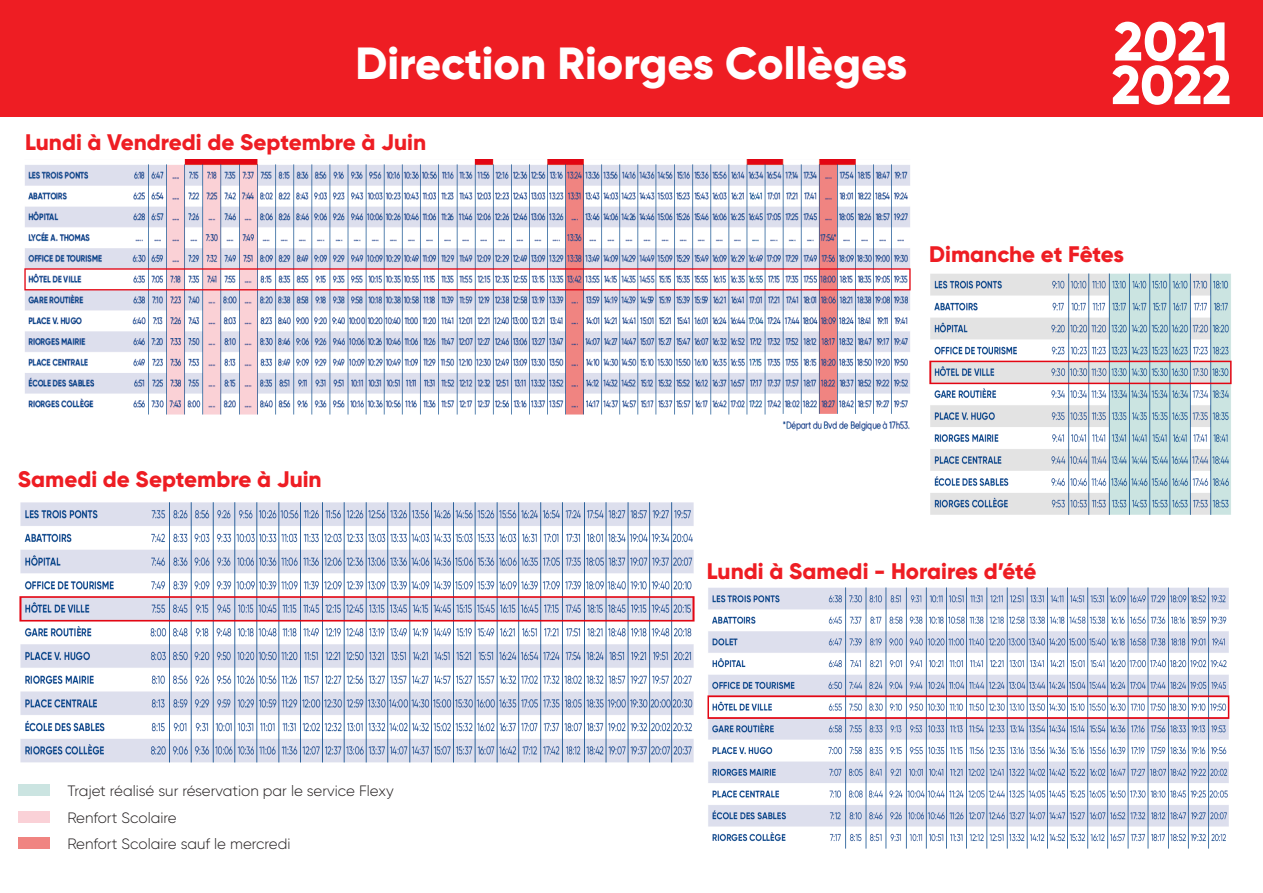
<style>
.page{position:relative;width:1263px;height:893px;background:#fff}
.page>*{position:absolute;margin:0;border:0;box-sizing:border-box;transform-origin:0 0}
.t1{font:800 54.45px "Gilroy";color:#fff}
.t2{font:800 45px "Gilroy";color:#fff}
.t3{font:800 22.5px "Gilroy";color:#ee1d23}
.t4{font:300 15px "Gilroy";color:#231f20}
</style>
<div class="page">
<div style="left:0;top:0;width:1263px;height:117px;background:#ee1d23"></div>
<img style="left:24px;top:160px;width:887px;height:272px">
<img style="left:929px;top:273px;width:302px;height:242px">
<img style="left:19px;top:502px;width:676px;height:261px">
<img style="left:707px;top:587px;width:523px;height:262px">
<div style="left:18px;top:784px;width:32px;height:12px;background:#cbe4e1"></div>
<div style="left:18px;top:837px;width:32px;height:12px;background:#f08481"></div>
<div style="left:18px;top:811px;width:32px;height:11px;background:#fad1d7"></div>
<p class="t2" style="left:356px;top:34px;width:553px">Direction Riorges Collèges</p>
<p class="t3" style="left:25px;top:128px;width:403px">Lundi à Vendredi de Septembre à Juin</p>
<p class="t1" style="left:1114px;top:7px;width:116px">2021</p>
<p class="t1" style="left:1112px;top:51px;width:121px">2022</p>
<p class="t3" style="left:929px;top:240px;width:196px">Dimanche et Fêtes</p>
<p class="t3" style="left:18px;top:465px;width:306px">Samedi de Septembre à Juin</p>
<p class="t4" style="left:67px;top:782px;width:328px">Trajet réalisé sur réservation par le service Flexy</p>
<p class="t4" style="left:67px;top:808px;width:111px">Renfort Scolaire</p>
<p class="t4" style="left:67px;top:835px;width:224px">Renfort Scolaire sauf le mercredi</p>
<p class="t3" style="left:707px;top:557px;width:331px">Lundi à Samedi - Horaires d’été</p>
</div>
